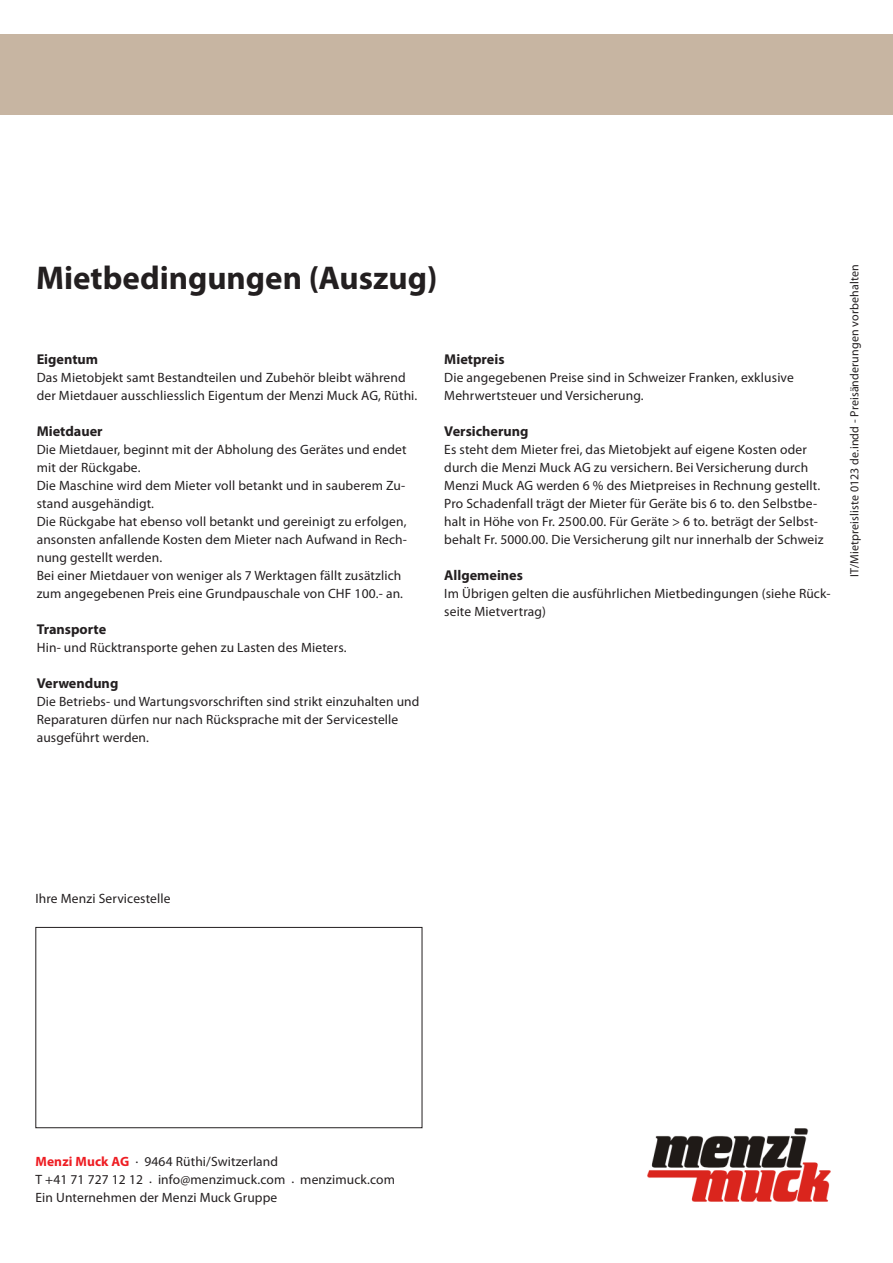
<style>
.page{position:relative;width:893px;height:1263px;background:#fff}
.page>*{position:absolute;margin:0;border:0;box-sizing:border-box;transform-origin:0 0}
.Haupttitel{font:700 33px "Myriad Pro";color:#231f20}
.Zwischentitel_bold{font:700 14.25px "Myriad Pro";color:#231f20}
.Grundschrift{font:13.5px/18px "Myriad Pro";letter-spacing:.01em;color:#231f20}
.Grundschrift-2{font:12px "Myriad Pro";letter-spacing:.01em;color:#231f20}
.s1{font-weight:700;color:#ee1d23}
</style>
<div class="page">
<img style="left:648px;top:1128px;width:183px;height:73px">
<div style="left:0;top:34px;width:893px;height:81px;background:#c7b5a2"></div>
<div style="left:36px;top:927px;width:386px;height:201px;border:1px solid #231f20"></div>
<p class="Haupttitel" style="left:36px;top:257px;width:403px">Mietbedingungen (Auszug)</p>
<p class="Zwischentitel_bold" style="left:37px;top:350px;width:63px">Eigentum</p>
<p class="Grundschrift" style="left:37px;top:368px;width:382px">Das Mietobjekt samt Bestandteilen und Zubehör bleibt während der Mietdauer ausschliesslich Eigentum der Menzi Muck AG, Rüthi.</p>
<p class="Zwischentitel_bold" style="left:37px;top:422px;width:67px">Mietdauer</p>
<p class="Grundschrift" style="left:37px;top:440px;width:372px">Die Mietdauer, beginnt mit der Abholung des Gerätes und endet mit der Rückgabe.<br>Die Maschine wird dem Mieter voll betankt und in sauberem Zu&shy;stand ausgehändigt.<br>Die Rückgabe hat ebenso voll betankt und gereinigt zu erfolgen, ansonsten anfallende Kosten dem Mieter nach Aufwand in Rech&shy;nung gestellt werden.</p>
<p class="Grundschrift" style="left:37px;top:566px;width:368px">Bei einer Mietdauer von weniger als 7 Werktagen fällt zusätzlich zum angegebenen Preis eine Grundpauschale von CHF 100.- an.</p>
<p class="Zwischentitel_bold" style="left:37px;top:620px;width:71px">Transporte</p>
<p class="Grundschrift" style="left:37px;top:638px;width:311px">Hin- und Rücktransporte gehen zu Lasten des Mieters.</p>
<p class="Zwischentitel_bold" style="left:37px;top:674px;width:83px">Verwendung</p>
<p class="Grundschrift" style="left:37px;top:692px;width:384px">Die Betriebs- und Wartungsvorschriften sind strikt einzuhalten und<br>Reparaturen dürfen nur nach Rücksprache mit der Servicestelle ausgeführt werden.</p>
<p class="Zwischentitel_bold" style="left:444px;top:350px;width:62px">Mietpreis</p>
<p class="Grundschrift" style="left:444px;top:368px;width:351px">Die angegebenen Preise sind in Schweizer Franken, exklusive<br>Mehrwertsteuer und Versicherung.</p>
<p class="Zwischentitel_bold" style="left:444px;top:422px;width:86px">Versicherung</p>
<p class="Grundschrift" style="left:444px;top:440px;width:381px">Es steht dem Mieter frei, das Mietobjekt auf eigene Kosten oder durch die Menzi Muck AG zu versichern. Bei Versicherung durch Menzi Muck AG werden 6 % des Mietpreises in Rechnung gestellt.<br>Pro Schadenfall trägt der Mieter für Geräte bis 6 to. den Selbstbe&shy;halt in Höhe von Fr. 2500.00. Für Geräte &gt; 6 to. beträgt der Selbst&shy;behalt Fr. 5000.00. Die Versicherung gilt nur innerhalb der Schweiz</p>
<p class="Zwischentitel_bold" style="left:444px;top:566px;width:80px">Allgemeines</p>
<p class="Grundschrift" style="left:444px;top:584px;width:388px">Im Übrigen gelten die ausführlichen Mietbedingungen (siehe Rück&shy;seite Mietvertrag)</p>
<p class="Grundschrift-2" style="left:847px;top:577px;width:314px;rotate:-90deg">IT/Mietpreisliste 0123 de.indd - Preisänderungen vorbehalten</p>
<p class="Grundschrift" style="left:35px;top:889px;width:137px">Ihre Menzi Servicestelle</p>
<p class="Grundschrift" style="left:35px;top:1152px;width:244px"><span class="s1">Menzi Muck AG</span> . 9464 Rüthi/Switzerland</p>
<p class="Grundschrift" style="left:35px;top:1170px;width:361px">T +41 71 727 12 12 . info@menzimuck.com . menzimuck.com</p>
<p class="Grundschrift" style="left:35px;top:1188px;width:243px">Ein Unternehmen der Menzi Muck Gruppe</p>
</div>
